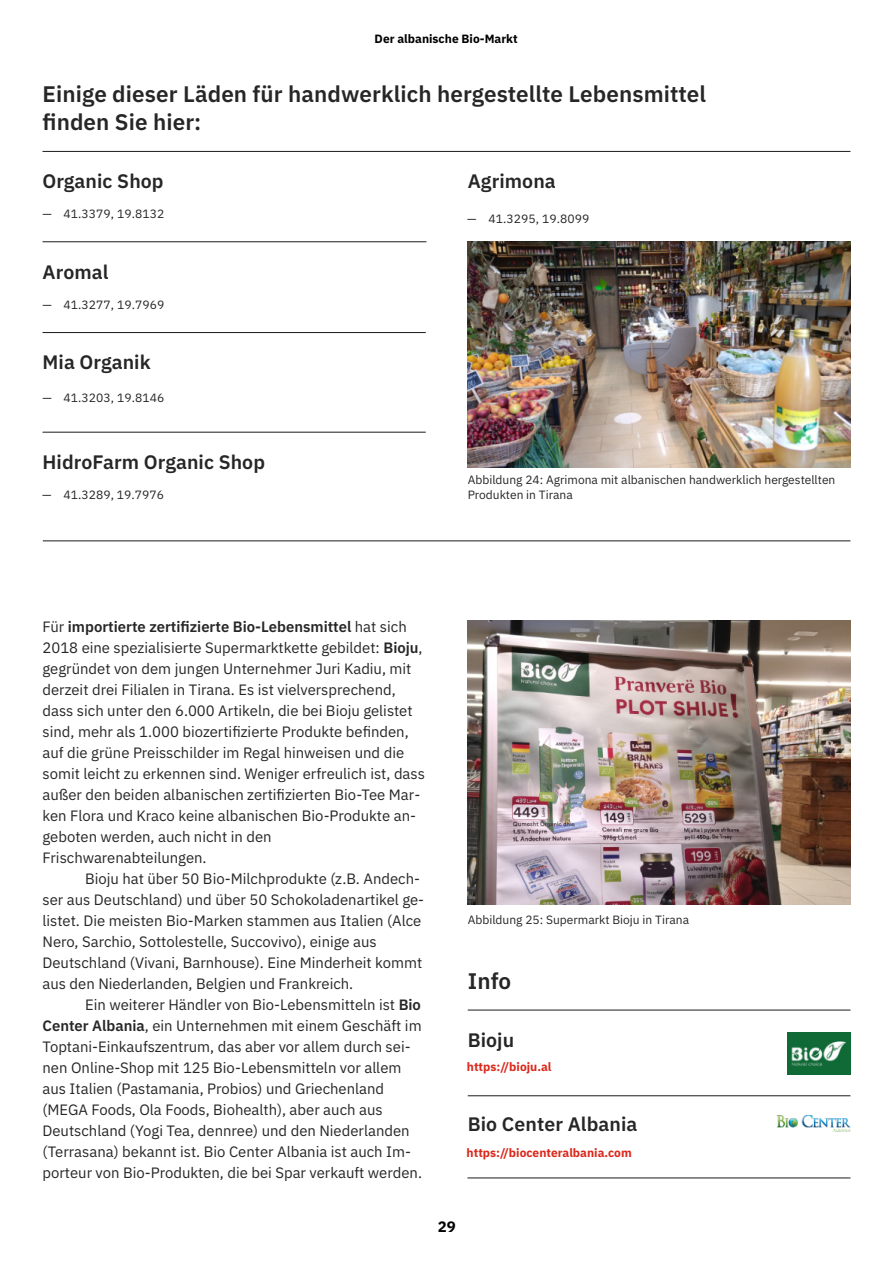
<style>
.page{position:relative;width:893px;height:1263px;background:#fff}
.page>*{position:absolute;margin:0;border:0;box-sizing:border-box;transform-origin:0 0}
.t1{font:600 22.5px/28.5px "IBM Plex Sans";letter-spacing:.005em;color:#262626}
.t2{font:600 19.5px "IBM Plex Sans";letter-spacing:.005em;color:#262626}
.t3{font:15px/21px "IBM Plex Sans";color:#262626}
.t4{font:700 15px "IBM Plex Sans";color:#000}
.t5{font:12px/15px "IBM Plex Sans";color:#262626}
.t6{font:700 12px "IBM Plex Sans";color:#da291c}
.t7{font:700 12px "IBM Plex Sans";color:#000}
.s1{font-weight:600}
</style>
<div class="page">
<hr style="left:43px;top:151px;width:807px;height:1px;background:#262626">
<hr style="left:43px;top:241px;width:383px;height:1px;background:#262626">
<hr style="left:43px;top:332px;width:383px;height:1px;background:#262626">
<hr style="left:43px;top:432px;width:383px;height:1px;background:#262626">
<hr style="left:43px;top:540px;width:807px;height:1px;background:#262626">
<img style="left:468px;top:242px;width:382px;height:225px">
<img style="left:788px;top:1033px;width:62px;height:41px">
<img style="left:776px;top:1114px;width:75px;height:18px">
<hr style="left:468px;top:1095px;width:382px;height:1px;background:#262626">
<hr style="left:467px;top:1177px;width:383px;height:1px;background:#262626">
<hr style="left:468px;top:1009px;width:382px;height:1px;background:#262626">
<img style="left:467px;top:621px;width:383px;height:283px">
<p class="t7" style="left:375px;top:33px;width:145px">Der albanische Bio-Markt</p>
<h1 class="t1" style="left:43px;top:81px;width:665px">Einige dieser Läden für handwerklich hergestellte Lebensmittel finden Sie hier:</h1>
<h2 class="t2" style="left:43px;top:173px;width:123px">Organic Shop</h2>
<p class="t5" style="left:42px;top:207px;width:124px">— 41.3379, 19.8132</p>
<h2 class="t2" style="left:43px;top:263px;width:68px">Aromal</h2>
<p class="t5" style="left:42px;top:298px;width:124px">— 41.3277, 19.7969</p>
<h2 class="t2" style="left:43px;top:353px;width:110px">Mia Organik</h2>
<p class="t5" style="left:42px;top:391px;width:124px">— 41.3203, 19.8146</p>
<h2 class="t2" style="left:43px;top:453px;width:224px">HidroFarm Organic Shop</h2>
<p class="t5" style="left:42px;top:488px;width:124px">— 41.3289, 19.7976</p>
<h2 class="t2" style="left:468px;top:173px;width:90px">Agrimona</h2>
<p class="t5" style="left:467px;top:212px;width:124px">— 41.3295, 19.8099</p>
<p class="t5" style="left:468px;top:473px;width:369px">Abbildung 24: Agrimona mit albanischen handwerklich hergestellten<br>Produkten in Tirana</p>
<p class="t3" style="left:43px;top:617px;width:384px">Für <span class="s1">importierte zertifizierte Bio-Lebensmittel</span> hat sich 2018 eine spezialisierte Supermarktkette gebildet: <span class="s1">Bioju</span>, gegründet von dem jungen Unternehmer Juri Kadiu, mit derzeit drei Filialen in Tirana. Es ist vielversprechend, dass sich unter den 6.000 Artikeln, die bei Bioju gelistet sind, mehr als 1.000 biozertifizierte Produkte befinden, auf die grüne Preisschilder im Regal hinweisen und die somit leicht zu erkennen sind. Weniger erfreulich ist, dass außer den beiden albanischen zertifizierten Bio-Tee Mar&shy;ken Flora und Kraco keine albanischen Bio-Produkte an&shy;geboten werden, auch nicht in den Frischwarenabteilungen.</p>
<p class="t3" style="left:43px;top:869px;width:383px;text-indent:43px">Bioju hat über 50 Bio-Milchprodukte (z.B. Andech&shy;ser aus Deutschland) und über 50 Schokoladenartikel ge&shy;listet. Die meisten Bio-Marken stammen aus Italien (Alce Nero, Sarchio, Sottolestelle, Succovivo), einige aus Deutschland (Vivani, Barnhouse). Eine Minderheit kommt aus den Niederlanden, Belgien und Frankreich.</p>
<p class="t3" style="left:43px;top:995px;width:381px;text-indent:43px">Ein weiterer Händler von Bio-Lebensmitteln ist <span class="s1">Bio Center Albania</span>, ein Unternehmen mit einem Geschäft im Toptani-Einkaufszentrum, das aber vor allem durch sei&shy;nen Online-Shop mit 125 Bio-Lebensmitteln vor allem aus Italien (Pastamania, Probios) und Griechenland (MEGA Foods, Ola Foods, Biohealth), aber auch aus Deutschland (Yogi Tea, dennree) und den Niederlanden (Terrasana) bekannt ist. Bio Center Albania ist auch Im&shy;porteur von Bio-Produkten, die bei Spar verkauft werden.</p>
<p class="t5" style="left:468px;top:913px;width:223px">Abbildung 25: Supermarkt Bioju in Tirana</p>
<h1 class="t1" style="left:468px;top:969px;width:45px">Info</h1>
<h2 class="t2" style="left:468px;top:1032px;width:48px">Bioju</h2>
<p class="t6" style="left:467px;top:1062px;width:86px">https://bioju.al</p>
<h2 class="t2" style="left:468px;top:1116px;width:171px">Bio Center Albania</h2>
<p class="t6" style="left:467px;top:1147px;width:167px">https://biocenteralbania.com</p>
<p class="t4" style="left:438px;top:1220px;width:19px">29</p>
</div>
